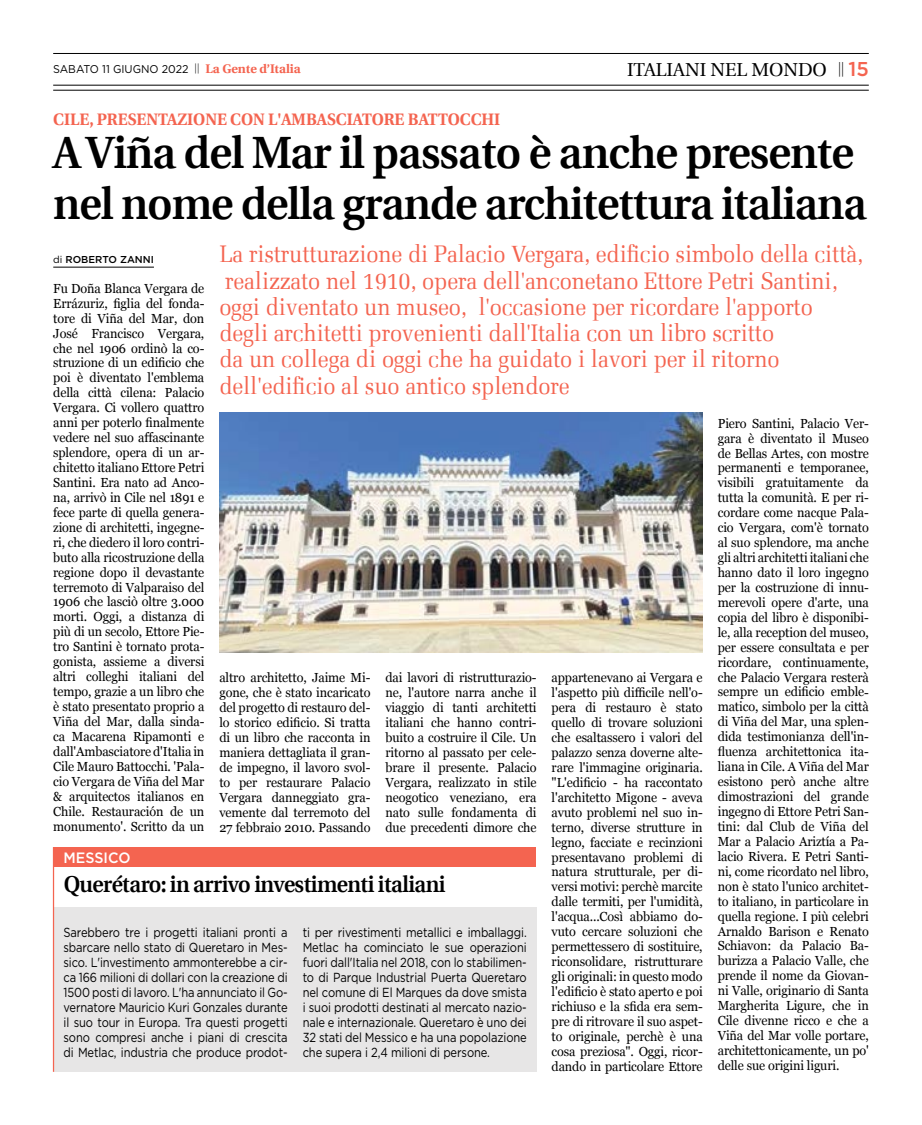
<style>
.page{position:relative;width:922px;height:1125px;background:#fff}
.page>*{position:absolute;margin:0;border:0;box-sizing:border-box;transform-origin:0 0}
.t1{font:600 45.25px/51.2px "Utopia";letter-spacing:-.02em;color:#000;scale:.96 1}
.t2{font:300 24px/26.2px "Melior";letter-spacing:-.01em;color:#f46450;scale:.91 1}
.t3{font:600 23px "Utopia";letter-spacing:-.025em;color:#000;scale:.94 1}
.t4{font:18.75px "Utopia";color:#000}
.t5{font:700 16.62px "Utopia";color:#f46450;scale:.95 1}
.t6{font:500 15px "Gotham";color:#fff;scale:.95 1}
.t7{font:13.12px/14.9px "Georgia";letter-spacing:-.01em;color:#000;text-align:justify;scale:.96 1}
.t8{font:13.12px/15px "Gotham";letter-spacing:-.01em;color:#000;text-align:justify;scale:.85 1}
.t9{font:11.25px "Gotham";color:#000;scale:.95 1}
.t10{font:500 10px "Gotham";color:#000}
.s1{font-family:"Utopia";font-weight:700;font-size:12.5px;color:#f46450}
.s2{font-family:"Gotham";font-weight:500;font-size:20px;color:#f46450}
.s3{font-weight:400}
</style>
<div class="page">
<hr style="left:53px;top:53px;width:815px;height:1px;background:#000">
<hr style="left:53px;top:90px;width:815px;height:1px;background:#000">
<hr style="left:53px;top:85px;width:815px;height:1px;background:#000">
<hr style="left:53px;top:267px;width:101px;height:1px;background:#000">
<div style="left:54px;top:907px;width:482px;height:165px;background:#e7e6e6"></div>
<div style="left:53px;top:847px;width:483px;height:20px;background:#f46450"></div>
<hr style="left:53px;top:847px;width:1px;height:225px;background:#f46450">
<img style="left:219px;top:413px;width:483px;height:239px">
<p class="t9" style="left:53px;top:62px;width:262px">SABATO 11 GIUGNO 2022 <sup>||</sup> <span class="s1">La Gente d’Italia</span></p>
<h3 class="t4" style="left:627px;top:60px;width:243px">ITALIANI NEL MONDO <sup>||</sup> <span class="s2">15</span></h3>
<p class="t5" style="left:53px;top:110px;width:472px">CILE, PRESENTAZIONE CON L'AMBASCIATORE BATTOCCHI</p>
<h1 class="t1" style="left:53px;top:127px;width:848px">A Viña del Mar il passato è anche presente nel nome della grande architettura italiana</h1>
<p class="t2" style="left:219px;top:243px;width:708px">La ristrutturazione di Palacio Vergara, edificio simbolo della città, realizzato nel 1910, opera dell'anconetano Ettore Petri Santini, oggi diventato un museo, l'occasione per ricordare l'apporto degli architetti provenienti dall'Italia con un libro scritto<br>da un collega di oggi che ha guidato i lavori per il ritorno dell'edificio al suo antico splendore</p>
<p class="t10" style="left:53px;top:253px;width:102px"><span class="s3">di</span> ROBERTO ZANNI</p>
<p class="t7" style="left:53px;top:280px;width:159px">Fu Doña Blanca Vergara de Errázuriz, figlia del fonda&shy;tore di Viña del Mar, don José Francisco Vergara, che nel 1906 ordinò la co&shy;struzione di un edificio che poi è diventato l'emblema della città cilena: Palacio Vergara. Ci vollero quattro anni per poterlo finalmente vedere nel suo affascinante splendore, opera di un ar&shy;chitetto italiano Ettore Petri Santini. Era nato ad Anco&shy;na, arrivò in Cile nel 1891 e fece parte di quella genera&shy;zione di architetti, ingegne&shy;ri, che diedero il loro contri&shy;buto alla ricostruzione della regione dopo il devastante terremoto di Valparaiso del 1906 che lasciò oltre 3.000 morti. Oggi, a distanza di più di un secolo, Ettore Pie&shy;tro Santini è tornato prota&shy;gonista, assieme a diversi altri colleghi italiani del tempo, grazie a un libro che è stato presentato proprio a Viña del Mar, dalla sinda&shy;ca Macarena Ripamonti e dall'Ambasciatore d'Italia in Cile Mauro Battocchi. 'Pala&shy;cio Vergara de Viña del Mar &amp; arquitectos italianos en Chile. Restauración de un monumento'. Scritto da un</p>
<p class="t7" style="left:717px;top:415px;width:159px">Piero Santini, Palacio Ver&shy;gara è diventato il Museo de Bellas Artes, con mostre permanenti e temporanee, visibili gratuitamente da tutta la comunità. E per ri&shy;cordare come nacque Pala&shy;cio Vergara, com'è tornato al suo splendore, ma anche gli altri architetti italiani che hanno dato il loro ingegno per la costruzione di innu&shy;merevoli opere d'arte, una copia del libro è disponibi&shy;le, alla reception del museo, per essere consultata e per ricordare, continuamente, che Palacio Vergara resterà sempre un edificio emble&shy;matico, simbolo per la città di Viña del Mar, una splen&shy;dida testimonianza dell'in&shy;fluenza architettonica ita&shy;liana in Cile. A Viña del Mar esistono però anche altre dimostrazioni del grande ingegno di Ettore Petri San&shy;tini: dal Club de Viña del Mar a Palacio Ariztía a Pa&shy;lacio Rivera. E Petri Santi&shy;ni, come ricordato nel libro, non è stato l'unico architet&shy;to italiano, in particolare in quella regione. I più celebri Arnaldo Barison e Renato Schiavon: da Palacio Ba&shy;burizza a Palacio Valle, che prende il nome da Giovan&shy;ni Valle, originario di Santa Margherita Ligure, che in Cile divenne ricco e che a Viña del Mar volle portare, architettonicamente, un po' delle sue origini liguri.</p>
<p class="t7" style="left:219px;top:670px;width:159px">altro architetto, Jaime Mi&shy;gone, che è stato incaricato del progetto di restauro del&shy;lo storico edificio. Si tratta di un libro che racconta in maniera dettagliata il gran&shy;de impegno, il lavoro svol&shy;to per restaurare Palacio Vergara danneggiato gra&shy;vemente dal terremoto del 27 febbraio 2010. Passando</p>
<p class="t7" style="left:385px;top:670px;width:159px">dai lavori di ristrutturazio&shy;ne, l'autore narra anche il viaggio di tanti architetti italiani che hanno contri&shy;buito a costruire il Cile. Un ritorno al passato per cele&shy;brare il presente. Palacio Vergara, realizzato in stile neogotico veneziano, era nato sulle fondamenta di due precedenti dimore che</p>
<p class="t7" style="left:551px;top:670px;width:159px">appartenevano ai Vergara e l'aspetto più difficile nell'o&shy;pera di restauro è stato quello di trovare soluzioni che esaltassero i valori del palazzo senza doverne alte&shy;rare l'immagine originaria. "L'edificio - ha raccontato l'architetto Migone - aveva avuto problemi nel suo in&shy;terno, diverse strutture in legno, facciate e recinzioni presentavano problemi di natura strutturale, per di&shy;versi motivi: perchè marcite dalle termiti, per l'umidità, l'acqua...Così abbiamo do&shy;vuto cercare soluzioni che permettessero di sostituire, riconsolidare, ristrutturare gli originali: in questo modo l'edificio è stato aperto e poi richiuso e la sfida era sem&shy;pre di ritrovare il suo aspet&shy;to originale, perchè è una cosa preziosa". Oggi, ricor&shy;dando in particolare Ettore</p>
<p class="t6" style="left:63px;top:848px;width:72px">MESSICO</p>
<h3 class="t3" style="left:64px;top:872px;width:407px">Querétaro: in arrivo investimenti italiani</h3>
<p class="t8" style="left:63px;top:925px;width:265px">Sarebbero tre i progetti italiani pronti a sbarcare nello stato di Queretaro in Mes&shy;sico. L'investimento ammonterebbe a cir&shy;ca 166 milioni di dollari con la creazione di 1500 posti di lavoro. L'ha annunciato il Go&shy;vernatore Mauricio Kuri Gonzales durante il suo tour in Europa. Tra questi progetti sono compresi anche i piani di crescita di Metlac, industria che produce prodot-</p>
<p class="t8" style="left:302px;top:925px;width:265px">ti per rivestimenti metallici e imballaggi.<br>Metlac ha cominciato le sue operazioni fuori dall'Italia nel 2018, con lo stabilimen&shy;to di Parque Industrial Puerta Queretaro nel comune di El Marques da dove smista i suoi prodotti destinati al mercato nazio&shy;nale e internazionale. Queretaro è uno dei 32 stati del Messico e ha una popolazione che supera i 2,4 milioni di persone.</p>
</div>
